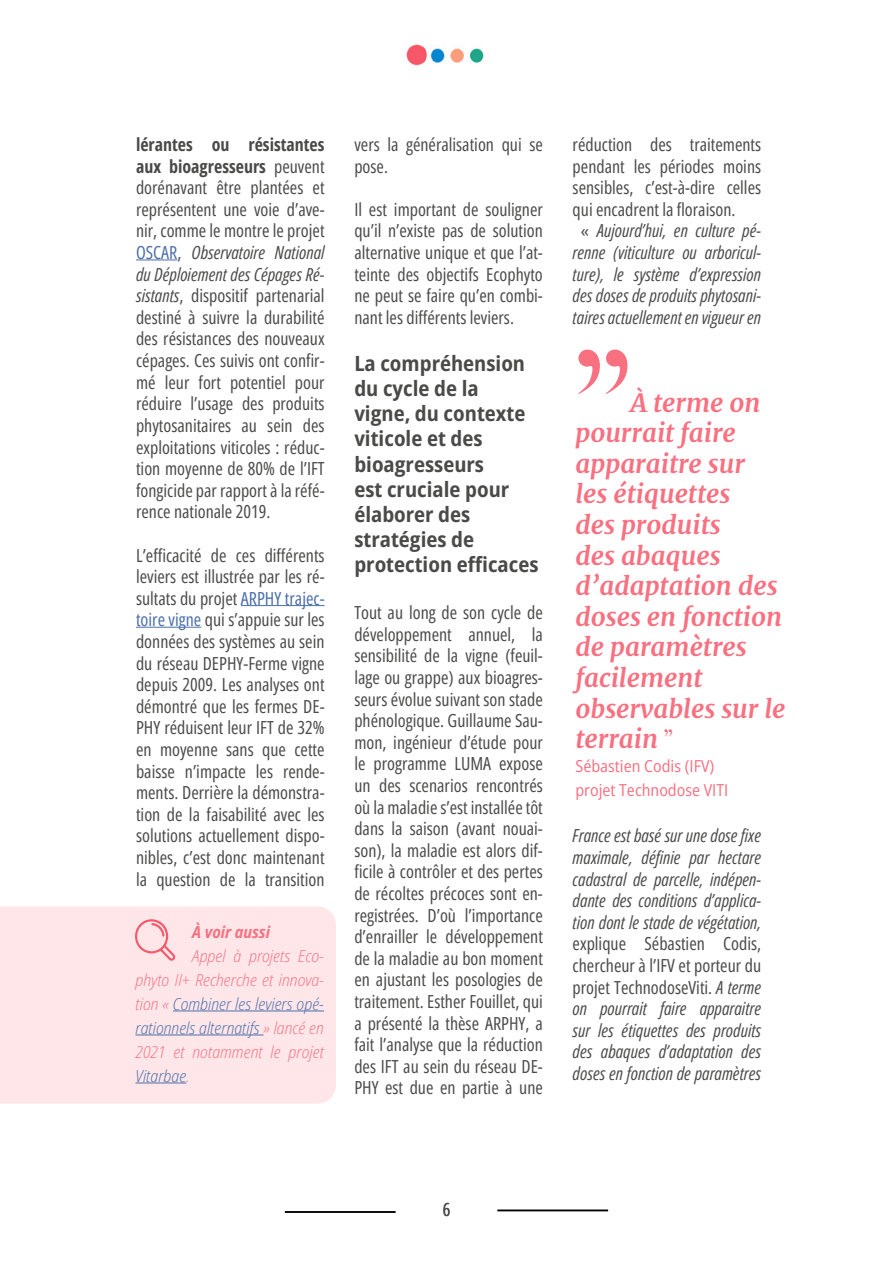
<style>
.page{position:relative;width:893px;height:1263px;background:#fff}
.page>*{position:absolute;margin:0;border:0;box-sizing:border-box;transform-origin:0 0}
.t1{font:165px "Felix Titling";color:#f97080}
.t2{font:italic 700 25.5px/30.6px "Merriweather";color:#f97080}
.t3{font:700 semi-condensed 21px/25.2px "Open Sans";color:#4a4a49}
.t4{font:18px/21.6px "Open Sans Condensed";color:#4a4a49;text-align:justify}
.t5{font:italic 18px/21.6px "Open Sans Condensed";color:#4a4a49;text-align:justify}
.t6{font:700 condensed 18px/21.6px "Open Sans";color:#4a4a49}
.t7{font:italic 300 semi-condensed 16.5px/24px "Open Sans";color:#f97080;text-align:justify}
.t8{font:semi-condensed 16.5px/24px "Open Sans";color:#f97080}
.t9{font:italic 700 semi-condensed 16.5px "Open Sans";color:#f97080}
.s1{font-family:"Open Sans Condensed";font-weight:400;font-stretch:normal}
.s2{color:#4a6eaa}
.s3{font-style:italic}
.s4{font-style:normal}
.s5{font-family:"Felix Titling";font-weight:400;font-style:normal}
</style>
<div class="page">
<img style="left:406px;top:44px;width:78px;height:22px">
<hr style="left:285px;top:1211px;width:110px;height:2px;background:#000">
<hr style="left:497px;top:1210px;width:111px;height:1px;background:#000">
<hr style="left:136px;top:260px;width:41px;height:1px;background:#4a6eaa">
<hr style="left:241px;top:605px;width:84px;height:1px;background:#4a6eaa">
<hr style="left:136px;top:627px;width:65px;height:1px;background:#4a6eaa">
<div style="left:0;top:906px;width:336px;height:197px;background:#fee6e9"></div>
<svg style="left:135px;top:919px;width:40px;height:42px;background:#fccad0"></svg>
<hr style="left:173px;top:1011px;width:151px;height:1px;background:#4a6eaa">
<hr style="left:136px;top:1035px;width:127px;height:1px;background:#4a6eaa">
<hr style="left:136px;top:1083px;width:50px;height:1px;background:#4a6eaa">
<p class="t6" style="left:136px;top:133px;width:190px">lérantes ou résistantes aux bioagresseurs <span class="s1">peuvent</span></p>
<p class="t4" style="left:136px;top:176px;width:190px">dorénavant être plantées et représentent une voie d’ave&shy;nir, comme le montre le projet <span class="s2">OSCAR</span>, <span class="s3">Observatoire National du Déploiement des Cépages Ré&shy;sistants</span>, dispositif partenarial destiné à suivre la durabilité des résistances des nouveaux cépages. Ces suivis ont confir&shy;mé leur fort potentiel pour réduire l’usage des produits phytosanitaires au sein des exploitations viticoles : réduc&shy;tion moyenne de 80% de l’IFT fongicide par rapport à la réfé&shy;rence nationale 2019.</p>
<p class="t4" style="left:136px;top:544px;width:190px">L’efficacité de ces différents leviers est illustrée par les ré&shy;sultats du projet <span class="s2">ARPHY trajec&shy;toire vigne</span> qui s’appuie sur les données des systèmes au sein du réseau DEPHY-Ferme vigne depuis 2009. Les analyses ont démontré que les fermes DE-PHY réduisent leur IFT de 32% en moyenne sans que cette baisse n’impacte les rende&shy;ments. Derrière la démonstra&shy;tion de la faisabilité avec les solutions actuellement dispo&shy;nibles, c’est donc maintenant la question de la transition</p>
<p class="t9" style="left:192px;top:921px;width:79px">À voir aussi</p>
<p class="t7" style="left:136px;top:943px;width:190px;text-indent:57px">Appel à projets Eco&shy;phyto II+ Recherche et innova&shy;tion « <span class="s2">Combiner les leviers opé&shy;rationnels alternatifs</span> » lancé en 2021 et notamment le projet <span class="s2">Vitarbae</span>.</p>
<p class="t4" style="left:354px;top:133px;width:190px">vers la généralisation qui se pose.</p>
<p class="t4" style="left:354px;top:198px;width:190px">Il est important de souligner qu’il n’existe pas de solution alternative unique et que l’at&shy;teinte des objectifs Ecophyto ne peut se faire qu’en combi&shy;nant les différents leviers.</p>
<p class="t3" style="left:354px;top:350px;width:186px">La compréhension du cycle de la vigne, du contexte viticole et des bioagresseurs<br>est cruciale pour élaborer des stratégies de protection efficaces</p>
<p class="t4" style="left:354px;top:601px;width:190px">Tout au long de son cycle de développement annuel, la sensibilité de la vigne (feuil&shy;lage ou grappe) aux bioagres&shy;seurs évolue suivant son stade phénologique. Guillaume Sau&shy;mon, ingénieur d’étude pour le programme LUMA expose un des scenarios rencontrés où la maladie s’est installée tôt dans la saison (avant nouai&shy;son), la maladie est alors dif&shy;ficile à contrôler et des pertes de récoltes précoces sont en&shy;registrées. D’où l’importance d’enrailler le développement de la maladie au bon moment en ajustant les posologies de traitement. Esther Fouillet, qui a présenté la thèse ARPHY, a fait l’analyse que la réduction des IFT au sein du réseau DE-PHY est due en partie à une</p>
<p class="t4" style="left:573px;top:133px;width:190px">réduction des traitements</p>
<p class="t4" style="left:573px;top:155px;width:190px">pendant les périodes moins</p>
<p class="t4" style="left:573px;top:176px;width:190px">sensibles, c’est-à-dire celles</p>
<p class="t4" style="left:573px;top:198px;width:164px">qui encadrent la floraison.</p>
<p class="t5" style="left:581px;top:220px;width:182px"><span class="s4">«</span> Aujourd’hui, en culture pé-</p>
<p class="t5" style="left:573px;top:241px;width:190px">renne (viticulture ou arboricul-</p>
<p class="t5" style="left:573px;top:263px;width:190px">ture), le système d’expression</p>
<p class="t5" style="left:573px;top:284px;width:190px">des doses de produits phytosani-</p>
<p class="t5" style="left:573px;top:306px;width:190px">taires actuellement en vigueur en</p>
<h1 class="t1" style="left:575px;top:317px;width:56px">"</h1>
<h2 class="t2" style="left:575px;top:386px;width:211px;text-indent:55px">À terme on pourrait faire apparaitre sur<br>les étiquettes<br>des produits<br>des abaques d’adaptation des doses en fonction de paramètres facilement observables sur le terrain <span class="s5">"</span></h2>
<p class="t8" style="left:575px;top:754px;width:154px">Sébastien Codis (IFV) projet Technodose VITI</p>
<p class="t5" style="left:573px;top:824px;width:190px">France est basé sur une dose fixe maximale, définie par hectare cadastral de parcelle, indépen&shy;dante des conditions d’applica&shy;tion dont le stade de végétation,</p>
<p class="t5" style="left:573px;top:932px;width:190px"><span class="s4">explique Sébastien Codis, chercheur à l’IFV et porteur du projet TechnodoseViti.</span> A terme on pourrait faire apparaitre sur les étiquettes des produits des abaques d’adaptation des doses en fonction de paramètres</p>
<p class="t4" style="left:443px;top:1198px;width:9px">6</p>
</div>
